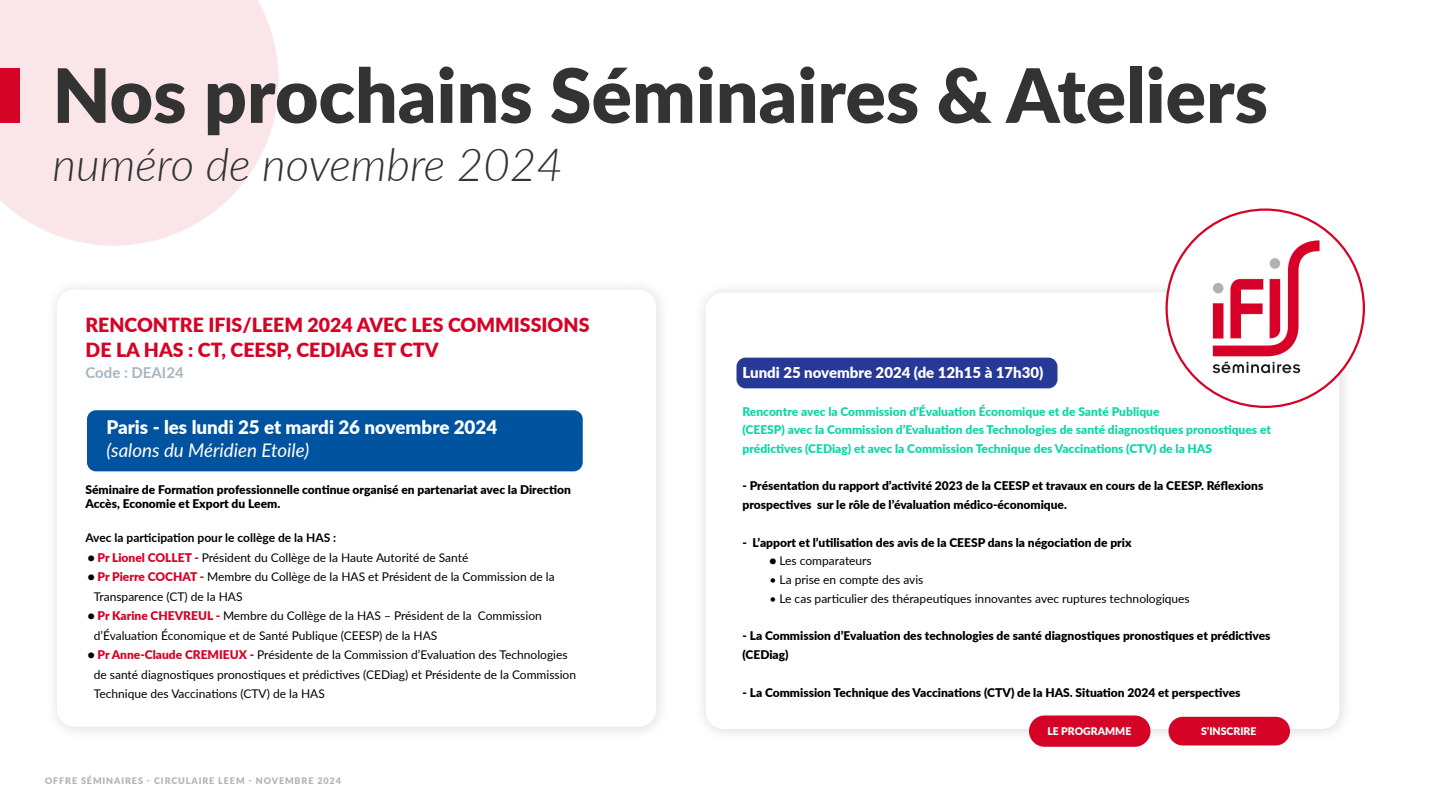
<style>
.page{position:relative;width:1440px;height:810px;background:#fff}
.page>*{position:absolute;margin:0;border:0;box-sizing:border-box;transform-origin:0 0}
.t1{font:900 75px "Lato";color:#333}
.t2{font:italic 300 45.75px "Lato";color:#333}
.t3{font:900 19.5px/25.2px "Lato";color:#d50326}
.t4{font:900 18.75px "Lato";color:#fff}
.t5{font:italic 18.75px "Lato";color:#fff}
.t6{font:900 15px "Lato";color:#fff}
.t7{font:700 15px "Lato";color:#a6b6c0}
.t8{font:12px/19.5px "Lato";color:#000}
.t9{font:900 12px/18.8px "Lato";color:#000}
.t10{font:900 12px/18.8px "Lato";color:#11d6a8}
.t11{font:700 12px "Lato";color:#000}
.t12{font:900 10.5px "Lato";color:#fff}
.t13{font:900 9px "Lato";letter-spacing:.1em;color:#b3b3b3}
.s1{font-weight:900}
.s2{font-weight:900;color:#d50326}
</style>
<div class="page">
<div style="left:45px;top:277px;width:626px;height:464px;background:#fafafa"></div>
<div style="left:57px;top:290px;width:599px;height:437px;background:#fff;border-radius:17px"></div>
<div style="left:693px;top:280px;width:661px;height:464px;background:#f8f8f8"></div>
<div style="left:706px;top:292px;width:634px;height:437px;background:#fff;border-radius:17px"></div>
<div style="left:1029px;top:716px;width:121px;height:31px;background:#d50326;border-radius:16px"></div>
<div style="left:1168px;top:717px;width:122px;height:28px;background:#d50326;border-radius:14px"></div>
<svg style="left:0;top:0;width:279px;height:246px;background:#fae9eb"></svg>
<div style="left:736px;top:358px;width:322px;height:30px;background:#273996;border-radius:9px"></div>
<div style="left:1167px;top:210px;width:197px;height:197px;background:#fff;border-radius:50%"></div>
<img style="left:1212px;top:240px;width:108px;height:134px">
<div style="left:87px;top:410px;width:496px;height:61px;background:#00539e;border-radius:9px"></div>
<div style="left:0;top:68px;width:20px;height:55px;background:#d50326"></div>
<h1 class="t1" style="left:52px;top:39px;width:1217px">Nos prochains Séminaires &amp; Ateliers</h1>
<h2 class="t2" style="left:52px;top:133px;width:512px">numéro de novembre 2024</h2>
<h3 class="t3" style="left:86px;top:312px;width:505px">RENCONTRE IFIS/LEEM 2024 AVEC LES COMMISSIONS<br>DE LA HAS : CT, CEESP, CEDIAG ET CTV</h3>
<p class="t7" style="left:86px;top:361px;width:100px">Code : DEAI24</p>
<h3 class="t4" style="left:106px;top:413px;width:392px">Paris - les lundi 25 et mardi 26 novembre 2024</h3>
<h3 class="t5" style="left:106px;top:437px;width:204px">(salons du Méridien Etoile)</h3>
<p class="t9" style="left:86px;top:482px;width:487px;line-height:14.4px">Séminaire de Formation professionnelle continue organisé en partenariat avec la Direction<br>Accès, Economie et Export du Leem.</p>
<p class="t11" style="left:86px;top:529px;width:252px">Avec la participation pour le collège de la HAS :</p>
<p class="t8" style="left:88px;top:547px;width:382px"><span class="s1">•</span> <span class="s2">Pr Lionel COLLET -</span> Président du Collège de la Haute Autorité de Santé</p>
<p class="t8" style="left:94px;top:566px;width:462px;text-indent:-6px"><span class="s1">•</span> <span class="s2">Pr Pierre COCHAT -</span> Membre du Collège de la HAS et Président de la Commission de la<br>Transparence (CT) de la HAS</p>
<p class="t8" style="left:94px;top:605px;width:450px;text-indent:-6px"><span class="s1">•</span> <span class="s2">Pr Karine CHEVREUL -</span> Membre du Collège de la HAS – Président de la Commission d’Évaluation Économique et de Santé Publique (CEESP) de la HAS</p>
<p class="t8" style="left:94px;top:644px;width:484px;text-indent:-6px"><span class="s1">•</span> <span class="s2">Pr Anne-Claude CREMIEUX -</span> Présidente de la Commission d’Evaluation des Technologies de santé diagnostiques pronostiques et prédictives (CEDiag) et Présidente de la Commission<br>Technique des Vaccinations (CTV) de la HAS</p>
<p class="t13" style="left:45px;top:774px;width:297px">OFFRE SÉMINAIRES - CIRCULAIRE LEEM - NOVEMBRE 2024</p>
<p class="t6" style="left:743px;top:361px;width:302px">Lundi 25 novembre 2024 (de 12h15 à 17h30)</p>
<p class="t10" style="left:743px;top:401px;width:530px">Rencontre avec la Commission d’Évaluation Économique et de Santé Publique<br>(CEESP) avec la Commission d’Evaluation des Technologies de santé diagnostiques pronostiques et prédictives (CEDiag) et avec la Commission Technique des Vaccinations (CTV) de la HAS</p>
<p class="t9" style="left:743px;top:476px;width:522px">- Présentation du rapport d’activité 2023 de la CEESP et travaux en cours de la CEESP. Réflexions prospectives sur le rôle de l’évaluation médico-économique.</p>
<p class="t9" style="left:743px;top:532px;width:391px">- L’apport et l’utilisation des avis de la CEESP dans la négociation de prix</p>
<p class="t8" style="left:770px;top:551px;width:104px"><span class="s1">•</span> Les comparateurs</p>
<p class="t8" style="left:770px;top:570px;width:155px">• La prise en compte des avis</p>
<p class="t8" style="left:770px;top:588px;width:422px">• Le cas particulier des thérapeutiques innovantes avec ruptures technologiques</p>
<p class="t9" style="left:743px;top:626px;width:530px">- La Commission d’Evaluation des technologies de santé diagnostiques pronostiques et prédictives (CEDiag)</p>
<p class="t9" style="left:743px;top:682px;width:500px">- La Commission Technique des Vaccinations (CTV) de la HAS. Situation 2024 et perspectives</p>
<p class="t12" style="left:1047px;top:724px;width:86px">LE PROGRAMME</p>
<p class="t12" style="left:1201px;top:724px;width:57px">S’INSCRIRE</p>
</div>
